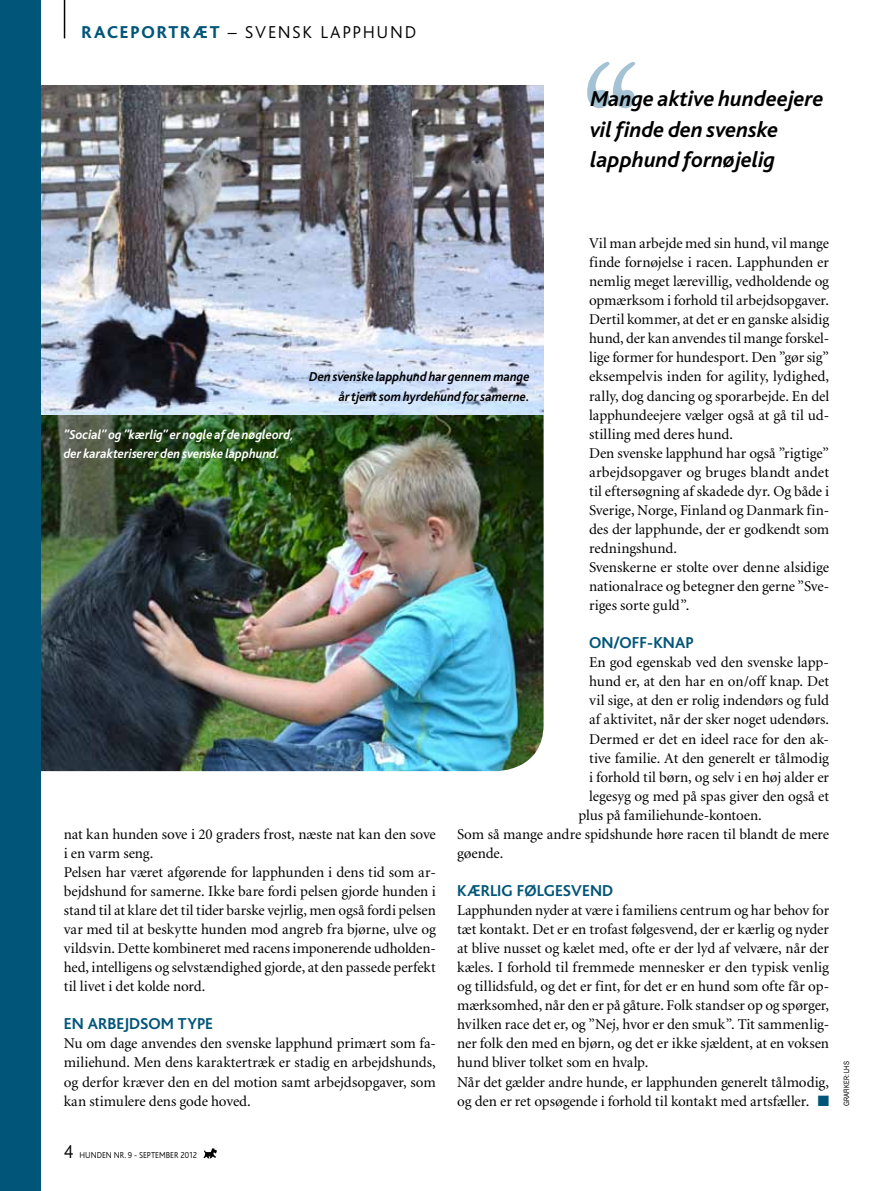
<style>
.page{position:relative;width:893px;height:1191px;background:#fff}
.page>*{position:absolute;margin:0;border:0;box-sizing:border-box;transform-origin:0 0}
.t1{font:italic 700 22.5px/30px "Bliss";color:#000}
.t2{font:300 18px "Bliss";letter-spacing:.095em;color:#000}
.t3{font:700 16.5px "Bliss";color:#005578}
.t4{font:15px/19px "Minion";letter-spacing:-.005em;color:#000}
.t5{font:italic 700 13.5px/19px "Bliss";color:#fff;scale:.95 1}
.t6{font:italic 700 13.5px/19px "Bliss";color:#000;text-align:right;scale:.95 1}
.t7{font:300 9px "Bliss";letter-spacing:.01em;color:#000;scale:.93 1}
.t8{font:7.5px "Akzidenz Grotesk BE";letter-spacing:.02em;color:#000;scale:.8 1}
.s1{font-weight:800;color:#005578}
.s2{color:#005578}
.s3{font-size:19.5px}
</style>
<div class="page">
<svg style="left:204px;top:1148px;width:13px;height:10px"></svg>
<svg style="left:587px;top:62px;width:48px;height:46px"></svg>
<img style="left:40px;top:85px;width:504px;height:686px">
<hr style="left:64px;top:0;width:1px;height:38px;background:#000">
<div style="left:0;top:0;width:40px;height:1191px;background:#005578"></div>
<p class="t2" style="left:82px;top:23px;width:336px"><span class="s1">RACEPORTRÆT</span> – SVENSK LAPPHUND</p>
<h1 class="t1" style="left:590px;top:85px;width:235px">Mange aktive hundeejere vil finde den svenske lapphund fornøjelig</h1>
<p class="t4" style="left:589px;top:234px;width:242px">Vil man arbejde med sin hund, vil mange finde fornøjelse i racen. Lapphunden er nemlig meget lærevillig, vedholdende og opmærksom i forhold til arbejdsopgaver.<br>Dertil kommer, at det er en ganske alsidig hund, der kan anvendes til mange forskel&shy;lige former for hundesport. Den ”gør sig” eksempelvis inden for agility, lydighed, rally, dog dancing og sporarbejde. En del lapphundeejere vælger også at gå til ud&shy;stilling med deres hund.<br>Den svenske lapphund har også ”rigtige” arbejdsopgaver og bruges blandt andet til eftersøgning af skadede dyr. Og både i Sverige, Norge, Finland og Danmark fin&shy;des der lapphunde, der er godkendt som redningshund.<br>Svenskerne er stolte over denne alsidige nationalrace og betegner den gerne ”Sve&shy;riges sorte guld”.</p>
<p class="t3" style="left:589px;top:634px;width:104px">ON/OFF-KNAP</p>
<p class="t4" style="left:589px;top:653px;width:241px">En god egenskab ved den svenske lapp-</p>
<p class="t4" style="left:589px;top:672px;width:241px">hund er, at den har en on/off knap. Det</p>
<p class="t4" style="left:589px;top:691px;width:241px">vil sige, at den er rolig indendørs og fuld</p>
<p class="t4" style="left:589px;top:710px;width:242px">af aktivitet, når der sker noget udendørs.</p>
<p class="t4" style="left:589px;top:730px;width:241px">Dermed er det en ideel race for den ak-</p>
<p class="t4" style="left:589px;top:749px;width:241px">tive familie. At den generelt er tålmodig</p>
<p class="t4" style="left:589px;top:768px;width:241px">i forhold til børn, og selv i en høj alder er</p>
<p class="t4" style="left:589px;top:787px;width:242px">legesyg og med på spas giver den også et</p>
<p class="t4" style="left:579px;top:806px;width:185px">plus på familiehunde-kontoen.</p>
<p class="t4" style="left:457px;top:825px;width:374px">Som så mange andre spidshunde høre racen til blandt de mere</p>
<p class="t4" style="left:457px;top:844px;width:48px">gøende.</p>
<p class="t3" style="left:457px;top:882px;width:158px">KÆRLIG FØLG ESVEND</p>
<p class="t4" style="left:457px;top:901px;width:374px">Lapphunden nyder at være i familiens centrum og har behov for tæt kontakt. Det er en trofast følgesvend, der er kærlig og nyder at blive nusset og kælet med, ofte er der lyd af velvære, når der kæles. I forhold til fremmede mennesker er den typisk venlig og tillidsfuld, og det er fint, for det er en hund som ofte får op&shy;mærksomhed, når den er på gåture. Folk standser op og spørger, hvilken race det er, og ”Nej, hvor er den smuk”. Tit sammenlig&shy;ner folk den med en bjørn, og det er ikke sjældent, at en voksen hund bliver tolket som en hvalp.<br>Når det gælder andre hunde, er lapphunden generelt tålmodig, og den er ret opsøgende i forhold til kontakt med artsfæller. <span class="s2">■</span></p>
<p class="t6" style="left:309px;top:368px;width:234px">Den svenske lapphund har gennem mange år tjent som hyrdehund for samerne.</p>
<p class="t5" style="left:64px;top:425px;width:243px">”Social” og ”kærlig” er nogle af de nøgleord, der karakteriserer den svenske lapphund.</p>
<p class="t4" style="left:64px;top:825px;width:374px">nat kan hunden sove i 20 graders frost, næste nat kan den sove i en varm seng.<br>Pelsen har været afgørende for lapphunden i dens tid som ar&shy;bejdshund for samerne. Ikke bare fordi pelsen gjorde hunden i stand til at klare det til tider barske vejrlig, men også fordi pelsen var med til at beskytte hunden mod angreb fra bjørne, ulve og vildsvin. Dette kombineret med racens imponerende udholden&shy;hed, intelligens og selvstændighed gjorde, at den passede perfekt til livet i det kolde nord.</p>
<p class="t3" style="left:64px;top:1015px;width:151px">EN ARBEJDSOM TYPE</p>
<p class="t4" style="left:64px;top:1034px;width:374px;text-align:justify">Nu om dage anvendes den svenske lapphund primært som fa&shy;miliehund. Men dens karaktertræk er stadig en arbejdshunds, og derfor kræver den en del motion samt arbejdsopgaver, som kan stimulere dens gode hoved.</p>
<p class="t8" style="left:842px;top:1106px;width:57px;rotate:-90deg">GRAFIKER: LHS</p>
<p class="t7" style="left:64px;top:1150px;width:145px"><span class="s3">4</span> HUNDEN N R. 9 - SEPTEMBER 2012</p>
</div>
